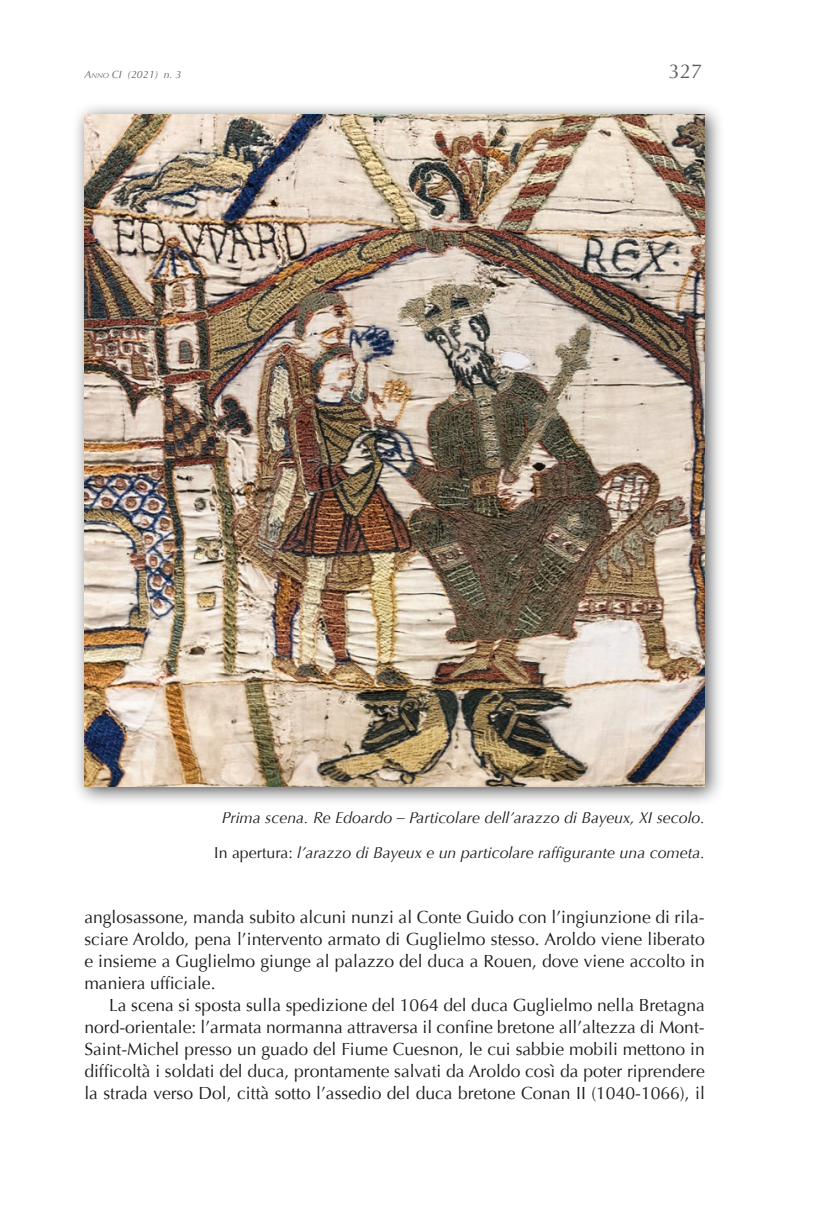
<style>
.page{position:relative;width:819px;height:1221px;background:#fff}
.page>*{position:absolute;margin:0;border:0;box-sizing:border-box;transform-origin:0 0}
.t1{font:20.12px "Optima";color:#5c5b60}
.t2{font:17.5px/22.1px "Optima";color:#1b1c20;text-align:justify}
.t3{font:italic 15.75px "Optima";color:#1b1c20}
.t4{font:italic 10.5px "Optima";color:#5c5b60}
.t5{font:italic 7.35px "Optima";color:#5c5b60}
.s1{font-size:10.5px}
.s2{font-style:inherit}
.s3{font-style:normal}
</style>
<div class="page">
<div style="left:71px;top:101px;width:653px;height:705px;background:#1b1c20;opacity:.75"></div>
<img style="left:84px;top:114px;width:620px;height:672px">
<p class="t5" style="left:84px;top:71px;width:14px"><span class="s1">A</span>NNO</p>
<p class="t4" style="left:112px;top:68px;width:71px">CI (2021) <span class="s2">n</span>. 3</p>
<p class="t1" style="left:669px;top:59px;width:35px">327</p>
<p class="t3" style="left:222px;top:808px;width:484px">Prima scena. Re Edoardo – Particolare dell’arazzo di Bayeux, XI secolo.</p>
<p class="t3" style="left:214px;top:843px;width:492px"><span class="s3">In apertura:</span> l’arazzo di Bayeux e un particolare raffigurante una cometa.</p>
<p class="t2" style="left:84px;top:906px;width:622px">anglosassone, manda subito alcuni nunzi al Conte Guido con l’ingiunzione di rila&shy;sciare Aroldo, pena l’intervento armato di Guglielmo stesso. Aroldo viene liberato e insieme a Guglielmo giunge al palazzo del duca a Rouen, dove viene accolto in maniera ufficiale.</p>
<p class="t2" style="left:84px;top:994px;width:622px;text-indent:25px">La scena si sposta sulla spedizione del 1064 del duca Guglielmo nella Bretagna nord-orientale: l’armata normanna attraversa il confine bretone all’altezza di Mont-Saint-Michel presso un guado del Fiume Cuesnon, le cui sabbie mobili mettono in difficoltà i soldati del duca, prontamente salvati da Aroldo così da poter riprendere la strada verso Dol, città sotto l’assedio del duca bretone Conan II (1040-1066), il</p>
</div>
